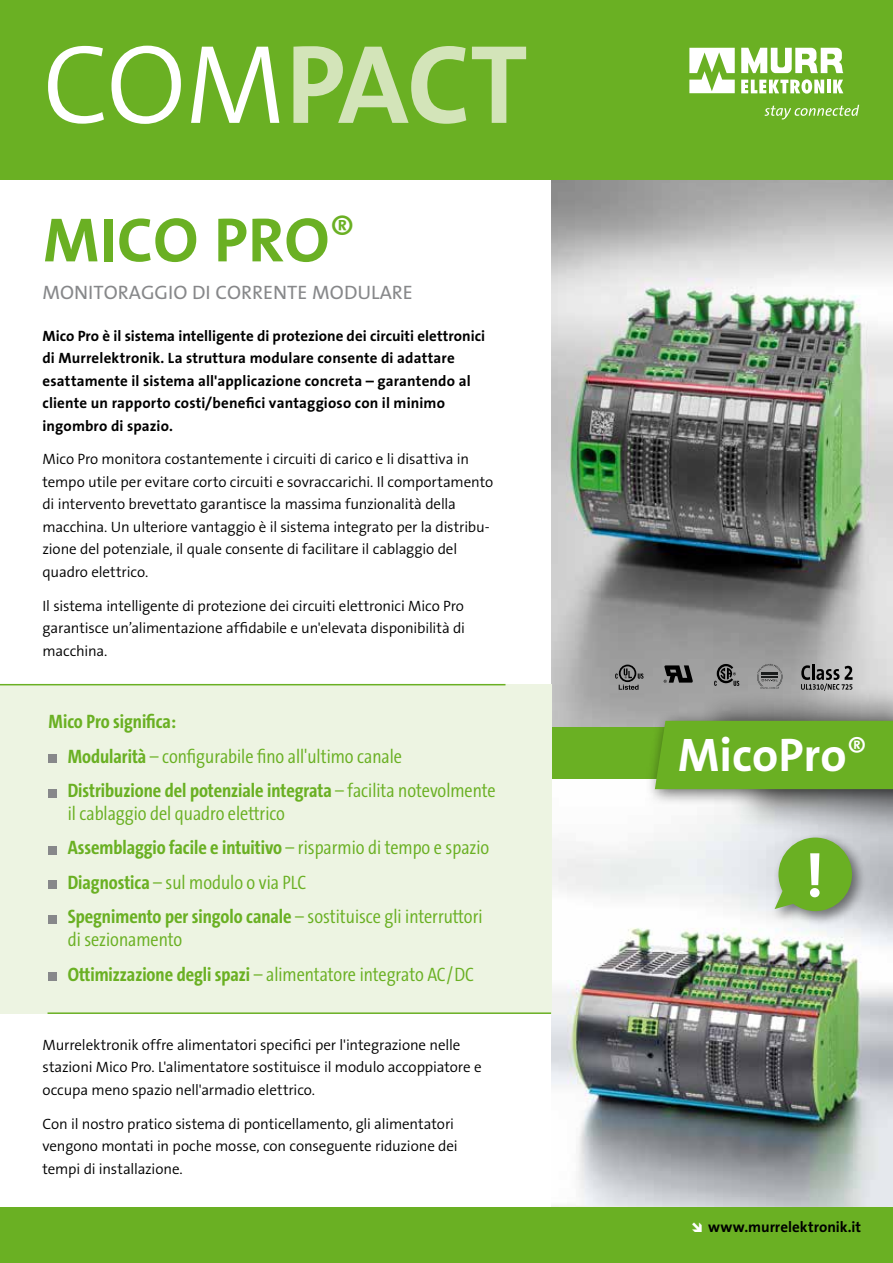
<style>
.page{position:relative;width:893px;height:1263px;background:#fff}
.page>*{position:absolute;margin:0;border:0;box-sizing:border-box;transform-origin:0 0}
.t1{font:700 112.8px "The Sans B7";color:#d3e4b9}
.t2{font:700 63px "The Sans B7";color:#6ab023}
.t3{font:700 47.4px "The Sans B7";color:#fff}
.t4{font:700 19.5px "The Sans Cd TF7";color:#6ab023}
.t5{font:300 19.5px/34.5px "The Sans Cd TF4";color:#6ab023}
.t6{font:19.5px "The Sans B5 Plain";color:#87888a}
.t7{font:300 15px/22.5px "The Sans B4";letter-spacing:-.01em;color:#000}
.t8{font:700 15px/22.5px "The Sans B7";letter-spacing:.005em;color:#000}
.s1{font-family:"The Sans B4";font-weight:300;color:#fff}
.s2{font-family:"The Sans Cd TF7";font-weight:700}
.s3{font-family:"The Sans Cd TF4";font-weight:300}
.s4{font-family:"The Sans B5 Plain";font-weight:400;font-size:36.3px}
</style>
<div class="page">
<img style="left:551px;top:179px;width:342px;height:548px">
<svg style="left:615px;top:665px;width:28px;height:25px"></svg>
<svg style="left:664px;top:665px;width:29px;height:18px"></svg>
<svg style="left:714px;top:664px;width:25px;height:21px"></svg>
<svg style="left:757px;top:664px;width:25px;height:21px"></svg>
<svg style="left:801px;top:664px;width:52px;height:21px"></svg>
<img style="left:552px;top:815px;width:341px;height:393px">
<div style="left:0;top:0;width:893px;height:179px;background:#6ab023"></div>
<svg style="left:689px;top:48px;width:46px;height:45px"></svg>
<svg style="left:741px;top:79px;width:83px;height:15px"></svg>
<hr style="left:827px;top:80px;width:4px;height:13px;background:#fff">
<svg style="left:833px;top:80px;width:10px;height:13px"></svg>
<svg style="left:741px;top:48px;width:102px;height:25px"></svg>
<svg style="left:765px;top:105px;width:94px;height:15px"></svg>
<div style="left:0;top:1208px;width:893px;height:55px;background:#6ab023"></div>
<div style="left:551px;top:727px;width:342px;height:52px;background:#6ab023"></div>
<div style="left:0;top:685px;width:551px;height:329px;background:#edf4e2"></div>
<hr style="left:0;top:684px;width:505px;height:1px;background:#6ab023">
<hr style="left:48px;top:1012px;width:503px;height:2px;background:#6ab023">
<div style="left:49px;top:754px;width:8px;height:9px;background:#87888a"></div>
<div style="left:49px;top:789px;width:8px;height:8px;background:#87888a"></div>
<div style="left:49px;top:846px;width:8px;height:8px;background:#87888a"></div>
<div style="left:49px;top:880px;width:8px;height:9px;background:#87888a"></div>
<div style="left:49px;top:915px;width:8px;height:8px;background:#87888a"></div>
<div style="left:49px;top:972px;width:8px;height:8px;background:#87888a"></div>
<div style="left:698px;top:685px;width:195px;height:100px;background:#000;opacity:.3"></div>
<div style="left:728px;top:724px;width:165px;height:119px;background:#000;opacity:.5"></div>
<div style="left:645px;top:709px;width:248px;height:97px;background:#000;opacity:.6"></div>
<svg style="left:655px;top:721px;width:238px;height:68px"></svg>
<div style="left:770px;top:832px;width:97px;height:95px;background:#000;opacity:.5"></div>
<svg style="left:775px;top:837px;width:77px;height:74px;background:#85b754"></svg>
<h1 class="t1" style="left:43px;top:24px;width:487px"><span class="s1">COM</span>PACT</h1>
<h2 class="t2" style="left:43px;top:206px;width:314px">MICO PRO<sup>®</sup></h2>
<h3 class="t6" style="left:43px;top:282px;width:372px">MONITORAGGIO DI CORRENTE MODULARE</h3>
<p class="t8" style="left:43px;top:325px;width:444px">Mico Pro è il sistema intelligente di protezione dei circuiti elettronici di Murrelektronik. La struttura modulare consente di adattare esattamente il sistema all'applicazione concreta – garantendo al cliente un rapporto costi/benefici vantaggioso con il minimo ingombro di spazio.</p>
<p class="t7" style="left:43px;top:449px;width:452px">Mico Pro monitora costantemente i circuiti di carico e li disattiva in tempo utile per evitare corto circuiti e sovraccarichi. Il comportamento di intervento brevettato garantisce la massima funzionalità della macchina. Un ulteriore vantaggio è il sistema integrato per la distribu&shy;zione del potenziale, il quale consente di facilitare il cablaggio del quadro elettrico.</p>
<p class="t7" style="left:43px;top:595px;width:424px;text-align:justify">Il sistema intelligente di protezione dei circuiti elettronici Mico Pro garantisce un’alimentazione affidabile e un'elevata disponibilità di macchina.</p>
<h3 class="t4" style="left:49px;top:712px;width:129px">Mico Pro significa:</h3>
<h3 class="t5" style="left:68px;top:740px;width:336px"><span class="s2">Modularità</span> – configurabile fino all'ultimo canale</h3>
<h3 class="t4" style="left:68px;top:781px;width:429px">Distribuzione del potenziale integrata <span class="s3">– facilita notevolmente</span></h3>
<h3 class="t5" style="left:68px;top:797px;width:219px">il cablaggio del quadro elettrico</h3>
<h3 class="t4" style="left:68px;top:838px;width:423px">Assemblaggio facile e intuitivo <span class="s3">– risparmio di tempo e spazio</span></h3>
<h3 class="t5" style="left:68px;top:866px;width:240px"><span class="s2">Diagnostica</span> – sul modulo o via PLC</h3>
<h3 class="t4" style="left:68px;top:907px;width:416px">Spegnimento per singolo canale <span class="s3">– sostituisce gli interruttori</span></h3>
<h3 class="t5" style="left:68px;top:923px;width:408px">di sezionamento<br><span class="s2">Ottimizzazione degli spazi</span> – alimentatore integrato AC/DC</h3>
<p class="t7" style="left:43px;top:1034px;width:441px">Murrelektronik offre alimentatori specifici per l'integrazione nelle stazioni Mico Pro. L'alimentatore sostituisce il modulo accoppiatore e occupa meno spazio nell'armadio elettrico.</p>
<p class="t7" style="left:43px;top:1113px;width:417px">Con il nostro pratico sistema di ponticellamento, gli alimentatori vengono montati in poche mosse, con conseguente riduzione dei tempi di installazione.</p>
<h3 class="t3" style="left:678px;top:729px;width:191px">MicoPro<span class="s4">®</span></h3>
<p class="t8" style="left:708px;top:1216px;width:155px">www.murrelektronik.it</p>
</div>
